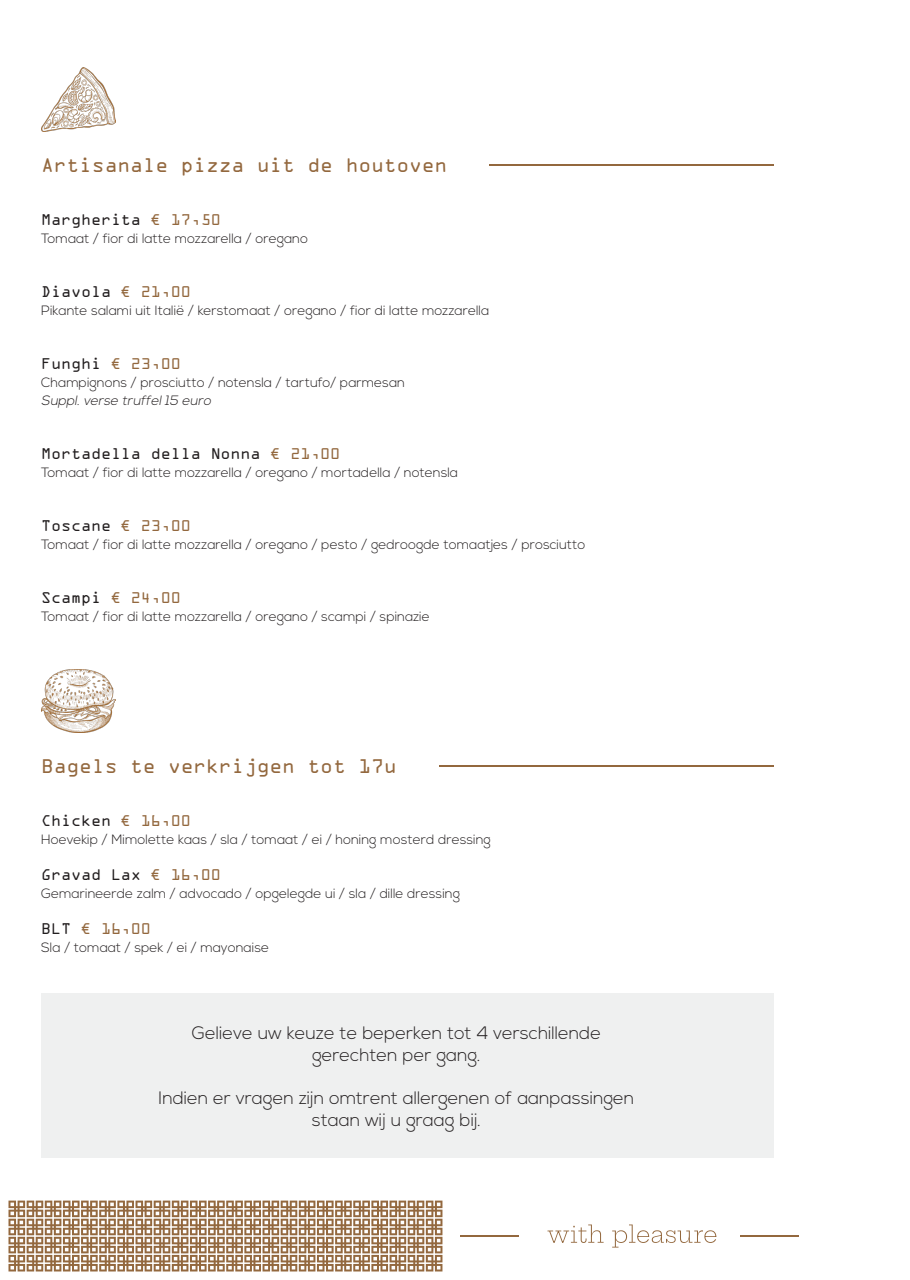
<style>
.page{position:relative;width:910px;height:1280px;background:#fff}
.page>*{position:absolute;margin:0;border:0;box-sizing:border-box;transform-origin:0 0}
.t1{font:21px "OCRA Extended";color:#93683e}
.t2{font:300 18px/21.6px "Nexa";color:#231f20;text-align:center}
.t3{font:16.5px "OCRA Extended";color:#231f20}
.t4{font:16.5px "OCRA Extended";color:#93683e}
.t5{font:300 13.5px "Nexa";color:#231f20}
.t6{font:italic 300 13.5px "Nexa";color:#231f20}
.s1{color:#93683e}
.s2{color:#231f20}
</style>
<div class="page">
<svg style="left:9px;top:1200px;width:433px;height:71px"></svg>
<hr style="left:460px;top:1235px;width:59px;height:1px;background:#93683e">
<hr style="left:740px;top:1235px;width:59px;height:1px;background:#93683e">
<svg style="left:547px;top:1224px;width:57px;height:19px"></svg>
<svg style="left:612px;top:1224px;width:104px;height:23px"></svg>
<hr style="left:490px;top:164px;width:284px;height:2px;background:#93683e">
<img style="left:41px;top:68px;width:75px;height:64px">
<hr style="left:439px;top:765px;width:335px;height:2px;background:#93683e">
<img style="left:41px;top:669px;width:75px;height:63px">
<div style="left:41px;top:994px;width:733px;height:164px;background:#eff0f0"></div>
<p class="t1" style="left:41px;top:154px;width:407px">Artisanale pizza uit de houtoven</p>
<p class="t3" style="left:41px;top:211px;width:181px">Margherita <span class="s1">€ 17,50</span></p>
<p class="t5" style="left:41px;top:231px;width:268px">Tomaat / fior di latte mozzarella / oregano</p>
<p class="t3" style="left:41px;top:283px;width:151px">Diavola <span class="s1">€ 21,00</span></p>
<p class="t5" style="left:41px;top:303px;width:450px">Pikante salami uit Italië / kerstomaat / oregano / fior di latte mozzarella</p>
<p class="t3" style="left:41px;top:355px;width:141px">Funghi <span class="s1">€ 23,00</span></p>
<p class="t5" style="left:41px;top:375px;width:365px">Champignons / prosciutto / notensla / tartufo/ parmesan</p>
<p class="t6" style="left:41px;top:393px;width:174px">Suppl.verse truffel15 euro</p>
<p class="t3" style="left:41px;top:445px;width:300px">Mortadella della Nonna <span class="s1">€ 21,00</span></p>
<p class="t5" style="left:41px;top:465px;width:418px">Tomaat / fior di latte mozzarella / oregano / mortadella / notensla</p>
<p class="t3" style="left:41px;top:517px;width:151px">Toscane <span class="s1">€ 23,00</span></p>
<p class="t5" style="left:41px;top:537px;width:546px">Tomaat / fior di latte mozzarella / oregano / pesto / gedroogde tomaatjes / prosciutto</p>
<p class="t3" style="left:41px;top:589px;width:141px">Scampi <span class="s1">€ 24,00</span></p>
<p class="t5" style="left:41px;top:609px;width:390px">Tomaat / fior di latte mozzarella / oregano / scampi / spinazie</p>
<p class="t1" style="left:41px;top:755px;width:357px">Bagels te verkrijgen tot 17u</p>
<p class="t3" style="left:41px;top:812px;width:151px">Chicken <span class="s1">€ 16,00</span></p>
<p class="t5" style="left:41px;top:832px;width:451px">Hoevekip / Mimolette kaas / sla / tomaat / ei / honing mosterd dressing</p>
<p class="t3" style="left:41px;top:866px;width:181px">Gravad Lax <span class="s1">€ 16,00</span></p>
<p class="t5" style="left:41px;top:886px;width:420px">Gemarineerde zalm / advocado / opgelegde ui / sla / dille dressing</p>
<p class="t4" style="left:41px;top:920px;width:111px"><span class="s2">BLT</span> € 16,00</p>
<p class="t5" style="left:41px;top:940px;width:229px">Sla / tomaat / spek / ei / mayonaise</p>
<p class="t2" style="left:192px;top:1023px;width:411px">Gelieve uw keuze te beperken tot 4 verschillende gerechten per gang.</p>
<p class="t2" style="left:159px;top:1088px;width:477px">Indien er vragen zijn omtrent allergenen of aanpassingen staan wij u graag bij.</p>
</div>
